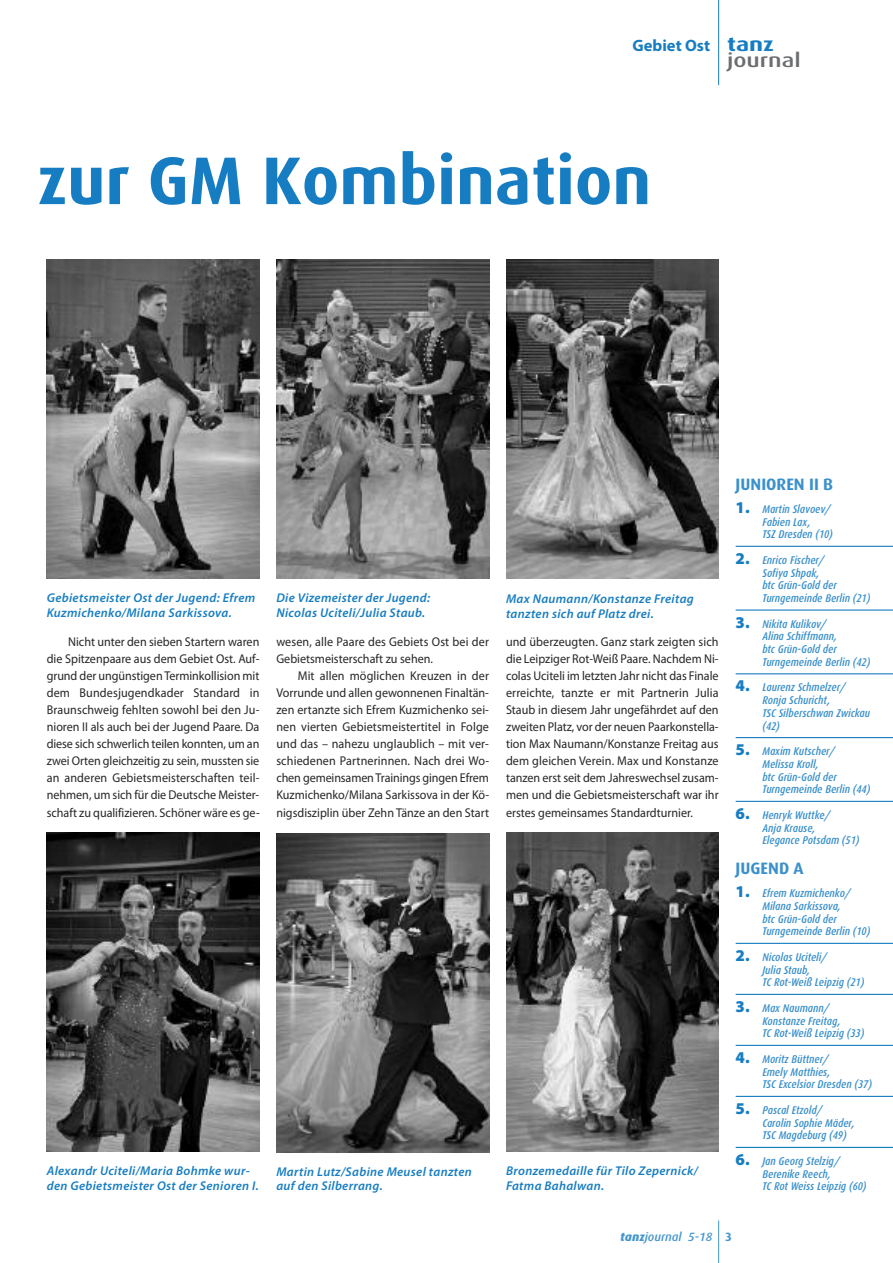
<style>
.page{position:relative;width:893px;height:1263px;background:#fff}
.page>*{position:absolute;margin:0;border:0;box-sizing:border-box;transform-origin:0 0}
.t1{font:700 67.5px "Dax";color:#177dc2}
.t2{font:500 19.5px "Dax";color:#6c6d70;scale:1.25 1}
.t3{font:700 19.5px "Dax";color:#177dc2;scale:1.25 1}
.t4{font:700 16.5px "Dax";color:#3a90cb}
.t5{font:700 16.5px "Myriad Pro";color:#177dc2}
.t6{font:12.75px/17px "Myriad Pro";color:#272526;text-align:justify;scale:.95 1}
.t7{font:italic 600 12.75px/14.9px "Myriad Pro";letter-spacing:.025em;color:#177dc2}
.t8{font:italic 500 12px "Dax";color:#4697ce}
.t9{font:italic 500 11.25px/12.8px "Dax Condensed";color:#3a90cb}
.s1{font-family:"Myriad Pro";font-weight:900;font-style:normal;font-size:16.5px;color:#177dc2}
.s2{font-weight:800}
.s3{font-weight:700;font-style:normal}
</style>
<div class="page">
<hr style="left:718px;top:1220px;width:1px;height:43px;background:#4697ce">
<hr style="left:718px;top:0;width:1px;height:85px;background:#177dc2">
<hr style="left:736px;top:546px;width:157px;height:1px;background:#177dc2">
<hr style="left:736px;top:609px;width:157px;height:2px;background:#177dc2">
<hr style="left:736px;top:673px;width:157px;height:1px;background:#177dc2">
<hr style="left:736px;top:737px;width:157px;height:1px;background:#177dc2">
<hr style="left:736px;top:801px;width:157px;height:1px;background:#177dc2">
<hr style="left:736px;top:943px;width:157px;height:1px;background:#177dc2">
<hr style="left:736px;top:994px;width:157px;height:1px;background:#177dc2">
<hr style="left:736px;top:1045px;width:157px;height:1px;background:#177dc2">
<hr style="left:736px;top:1096px;width:157px;height:1px;background:#177dc2">
<hr style="left:736px;top:1147px;width:157px;height:1px;background:#177dc2">
<img style="left:47px;top:260px;width:212px;height:319px">
<img style="left:47px;top:832px;width:212px;height:320px">
<img style="left:276px;top:833px;width:213px;height:319px">
<img style="left:506px;top:832px;width:213px;height:320px">
<img style="left:276px;top:260px;width:213px;height:319px">
<img style="left:506px;top:259px;width:213px;height:320px">
<p class="t5" style="left:632px;top:39px;width:79px">Gebiet Ost</p>
<h2 class="t3" style="left:727px;top:33px;width:39px">tanz</h2>
<h2 class="t2" style="left:727px;top:50px;width:60px">journal</h2>
<h1 class="t1" style="left:37px;top:143px;width:615px">zur GM Kombination</h1>
<p class="t7" style="left:47px;top:591px;width:210px">Gebietsmeister Ost der Jugend: Efrem<br>Kuzmichenko/Milana Sarkissova.</p>
<p class="t7" style="left:276px;top:591px;width:155px">Die Vizemeister der Jugend:<br>Nicolas Uciteli/Julia Staub.</p>
<p class="t7" style="left:506px;top:592px;width:189px">Max Naumann/Konstanze Freitag tanzten sich auf Platz drei.</p>
<p class="t6" style="left:47px;top:635px;width:226px;text-indent:21px">Nicht unter den sieben Startern waren die Spitzenpaare aus dem Gebiet Ost. Auf&shy;grund der ungünstigenTerminkollision mit dem Bundesjugendkader Standard in Braunschweig fehlten sowohl bei den Ju&shy;nioren II als auch bei der Jugend Paare. Da diese sich schwerlich teilen konnten, um an zwei Orten gleichzeitig zu sein, mussten sie an anderen Gebietsmeisterschaften teil&shy;nehmen, um sich für die Deutsche Meister&shy;schaft zu qualifizieren. Schöner wäre es ge-</p>
<p class="t6" style="left:276px;top:635px;width:225px">wesen, alle Paare des Gebiets Ost bei der<br>Gebietsmeisterschaft zu sehen.</p>
<p class="t6" style="left:276px;top:669px;width:225px;text-indent:21px">Mit allen möglichen Kreuzen in der Vorrunde und allen gewonnenen Finaltän&shy;zen ertanzte sich Efrem Kuzmichenko sei&shy;nen vierten Gebietsmeistertitel in Folge und das – nahezu unglaublich – mit ver&shy;schiedenen Partnerinnen. Nach drei Wo&shy;chen gemeinsamenTrainings gingen Efrem Kuzmichenko/Milana Sarkissova in der Kö&shy;nigsdisziplin über Zehn Tänze an den Start</p>
<p class="t6" style="left:506px;top:635px;width:225px">und überzeugten. Ganz stark zeigten sich die Leipziger Rot-Weiß Paare. Nachdem Ni&shy;colas Uciteli im letzten Jahr nicht das Finale erreichte, tanzte er mit Partnerin Julia Staub in diesem Jahr ungefährdet auf den zweiten Platz, vor der neuen Paarkonstella&shy;tion Max Naumann/Konstanze Freitag aus dem gleichen Verein. Max und Konstanze tanzen erst seit dem Jahreswechsel zusam&shy;men und die Gebietsmeisterschaft war ihr erstes gemeinsames Standardturnier.</p>
<p class="t7" style="left:47px;top:1164px;width:213px">Alexandr Uciteli/Maria Bohmke wur&shy;den Gebietsmeister Ost der Senioren I.</p>
<p class="t7" style="left:276px;top:1165px;width:197px">Martin Lutz/Sabine Meusel tanzten auf den Silberrang.</p>
<p class="t7" style="left:506px;top:1164px;width:193px">Bronzemedaille für Tilo Zepernick/<br>Fatma Bahalwan.</p>
<p class="t4" style="left:736px;top:475px;width:99px">JUNIOREN II B</p>
<p class="t9" style="left:762px;top:503px;width:72px;text-indent:-27px"><span class="s1">1.</span> Martin Slavoev/<br>Fabien Lax,<br>TSZ Dresden (10)</p>
<p class="t9" style="left:762px;top:554px;width:109px;text-indent:-27px"><span class="s1">2.</span> Enrico Fischer/<br>Sofiya Shpak,<br>btc Grün-Gold der<br>Turngemeinde Berlin (21)</p>
<p class="t9" style="left:762px;top:617px;width:109px;text-indent:-27px"><span class="s1">3.</span> Nikita Kulikov/<br>Alina Schiffmann,<br>btc Grün-Gold der<br>Turngemeinde Berlin (42)</p>
<p class="t9" style="left:762px;top:681px;width:109px;text-indent:-27px"><span class="s1">4.</span> Laurenz Schmelzer/<br>Ronja Schuricht,<br>TSC Silberschwan Zwickau (42)</p>
<p class="t9" style="left:762px;top:745px;width:109px;text-indent:-27px"><span class="s1">5.</span> Maxim Kutscher/<br>Melissa Kroll,<br>btc Grün-Gold der<br>Turngemeinde Berlin (44)</p>
<p class="t9" style="left:762px;top:809px;width:98px;text-indent:-27px"><span class="s1">6.</span> Henryk Wuttke/<br>Anja Krause,<br>Elegance Potsdam (51)</p>
<p class="t4" style="left:736px;top:859px;width:70px">JUGEND A</p>
<p class="t9" style="left:762px;top:887px;width:109px;text-indent:-27px"><span class="s1">1.</span> Efrem Kuzmichenko/<br>Milana Sarkissova,<br>btc Grün-Gold der<br>Turngemeinde Berlin (10)</p>
<p class="t9" style="left:762px;top:951px;width:103px;text-indent:-27px"><span class="s1">2.</span> Nicolas Uciteli/<br>Julia Staub,<br>TC Rot-Weiß Leipzig (21)</p>
<p class="t9" style="left:762px;top:1002px;width:103px;text-indent:-27px"><span class="s1">3.</span> Max Naumann/<br>Konstanze Freitag,<br>TC Rot-Weiß Leipzig (33)</p>
<p class="t9" style="left:762px;top:1053px;width:111px;text-indent:-27px"><span class="s1">4.</span> Moritz Büttner/<br>Emely Matthies,<br>TSC Excelsior Dresden (37)</p>
<p class="t9" style="left:762px;top:1104px;width:94px;text-indent:-27px"><span class="s1">5.</span> Pascal Etzold/<br>Carolin Sophie Mäder,<br>TSC Magdeburg (49)</p>
<p class="t9" style="left:762px;top:1155px;width:106px;text-indent:-27px"><span class="s1">6.</span> Jan Georg Stelzig/<br>Berenike Reech,<br>TC Rot Weiss Leipzig (60)</p>
<p class="t8" style="left:620px;top:1230px;width:113px"><span class="s2">tanz</span>journal 5-18 <span class="s3">3</span></p>
</div>
